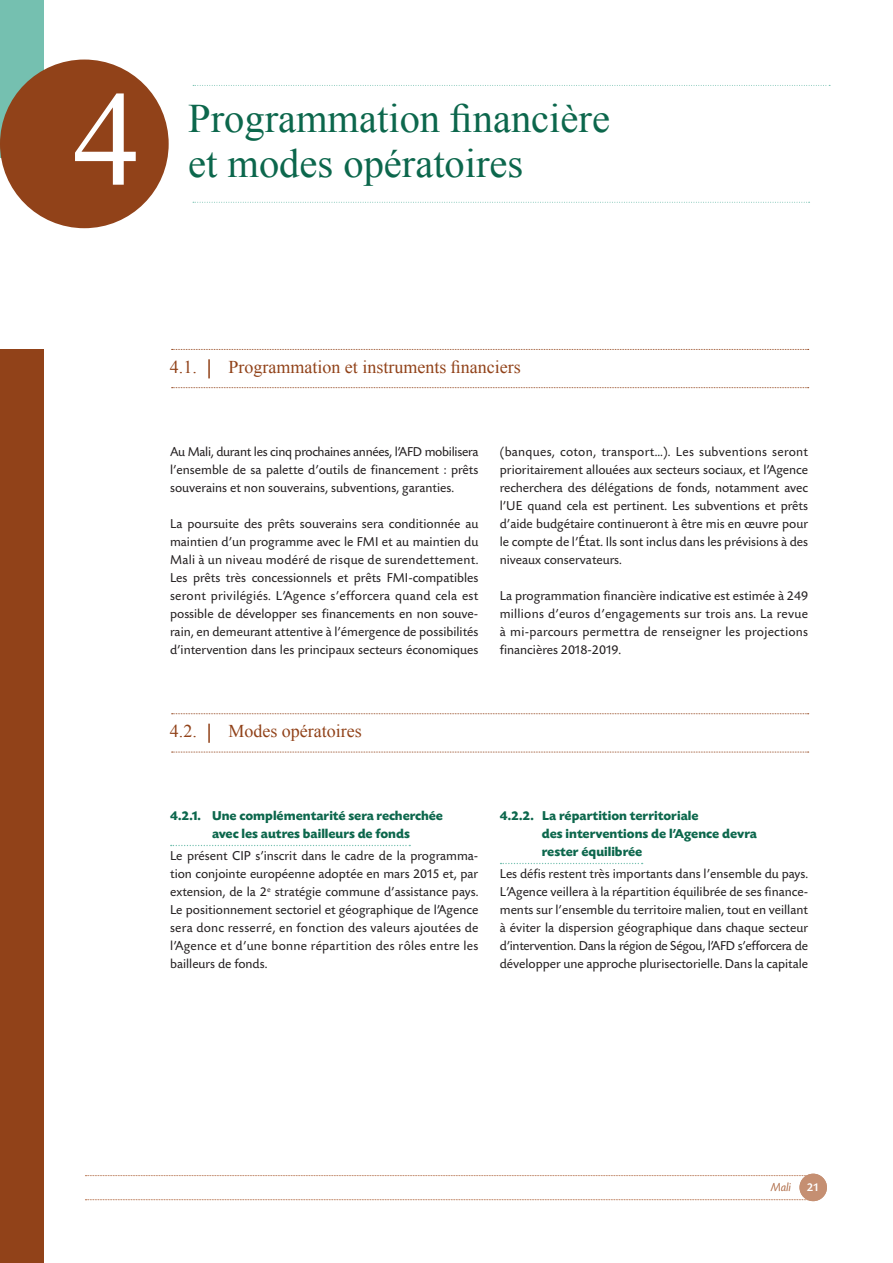
<style>
.page{position:relative;width:893px;height:1263px;background:#fff}
.page>*{position:absolute;margin:0;border:0;box-sizing:border-box;transform-origin:0 0}
.t1{font:135px "Times New Roman";color:#fff}
.t2{font:40.5px/45px "Times New Roman";color:#0c674c}
.t3{font:18px "Times New Roman";color:#914219}
.t4{font:13.5px/18px "Today SBOP";color:#231f20;text-align:justify}
.t5{font:700 13.5px/18px "Today SBOP";color:#0c674c}
.t6{font:italic 300 12px "Today SBOP";color:#b97e5e}
.t7{font:500 12px "Today SBOP";color:#fff}
</style>
<div class="page">
<svg style="left:193px;top:85px;width:637px;height:1px"></svg>
<svg style="left:193px;top:202px;width:617px;height:1px"></svg>
<div style="left:0;top:349px;width:44px;height:914px;background:#914219"></div>
<div style="left:0;top:0;width:44px;height:157px;background:#75c0b0"></div>
<div style="left:0;top:60px;width:169px;height:168px;background:#914219;border-radius:50%"></div>
<svg style="left:172px;top:349px;width:637px;height:1px"></svg>
<svg style="left:172px;top:387px;width:637px;height:1px"></svg>
<svg style="left:208px;top:359px;width:2px;height:19px"></svg>
<svg style="left:172px;top:713px;width:637px;height:1px"></svg>
<svg style="left:172px;top:752px;width:637px;height:1px"></svg>
<svg style="left:208px;top:724px;width:2px;height:19px"></svg>
<svg style="left:171px;top:845px;width:239px;height:1px"></svg>
<svg style="left:500px;top:863px;width:143px;height:1px"></svg>
<div style="left:799px;top:1174px;width:28px;height:27px;background:#c58f72;border-radius:50%"></div>
<svg style="left:85px;top:1175px;width:722px;height:1px"></svg>
<svg style="left:85px;top:1199px;width:722px;height:1px"></svg>
<h1 class="t1" style="left:73px;top:49px;width:69px">4</h1>
<h2 class="t2" style="left:188px;top:96px;width:423px">Programmation financière et modes opératoires</h2>
<h3 class="t3" style="left:170px;top:355px;width:28px">4.1.</h3>
<h3 class="t3" style="left:228px;top:355px;width:294px">Programmation et instruments financiers</h3>
<p class="t4" style="left:170px;top:443px;width:310px">Au Mali, durant les cinq prochaines années, l’AFD mobilisera l’ensemble de sa palette d’outils de financement : prêts souverains et non souverains, subventions, garanties.</p>
<p class="t4" style="left:170px;top:515px;width:310px">La poursuite des prêts souverains sera conditionnée au maintien d’un programme avec le FMI et au maintien du Mali à un niveau modéré de risque de surendettement.<br>Les prêts très concessionnels et prêts FMI-compatibles seront privilégiés. L’Agence s’efforcera quand cela est possible de développer ses financements en non souve&shy;rain, en demeurant attentive à l’émergence de possibilités d’intervention dans les principaux secteurs économiques</p>
<p class="t4" style="left:500px;top:443px;width:310px">(banques, coton, transport…). Les subventions seront prioritairement allouées aux secteurs sociaux, et l’Agence recherchera des délégations de fonds, notamment avec l’U E quand cela est pertinent. Les subventions et prêts d’aide budgétaire continueront à être mis en œuvre pour le compte de l’État. Ils sont inclus dans les prévisions à des niveaux conservateurs.</p>
<p class="t4" style="left:500px;top:587px;width:310px">La programmation financière indicative est estimée à 249 millions d’euros d’engagements sur trois ans. La revue à mi-parcours permettra de renseigner les projections financières 2018-2019.</p>
<h3 class="t3" style="left:170px;top:719px;width:28px">4.2.</h3>
<h3 class="t3" style="left:228px;top:719px;width:135px">Modes opératoires</h3>
<p class="t5" style="left:212px;top:807px;width:232px;text-indent:-42px">4.2.1. Une complémentarité sera recherchée avec les autres bailleurs de fonds</p>
<p class="t4" style="left:170px;top:847px;width:310px">Le présent CIP s’inscrit dans le cadre de la programma&shy;tion conjointe européenne adoptée en mars 2015 et, par extension, de la 2<sup>e</sup> stratégie commune d’assistance pays.<br>Le positionnement sectoriel et géographique de l’Agence sera donc resserré, en fonction des valeurs ajoutées de l’Agence et d’une bonne répartition des rôles entre les bailleurs de fonds.</p>
<p class="t5" style="left:542px;top:807px;width:217px;text-indent:-42px">4.2.2. La répartition territoriale<br>des interventions de l’Agence devra rester équilibrée</p>
<p class="t4" style="left:500px;top:865px;width:310px">Les défis restent très importants dans l’ensemble du pays.<br>L’Agence veillera à la répartition équilibrée de ses finance&shy;ments sur l’ensemble du territoire malien, tout en veillant à éviter la dispersion géographique dans chaque secteur d’intervention. Dans la région de Ségou, l’AFD s’efforcera de développer une approche plurisectorielle. Dans la capitale</p>
<p class="t6" style="left:771px;top:1180px;width:22px">Mali</p>
<p class="t7" style="left:807px;top:1181px;width:14px">21</p>
</div>
